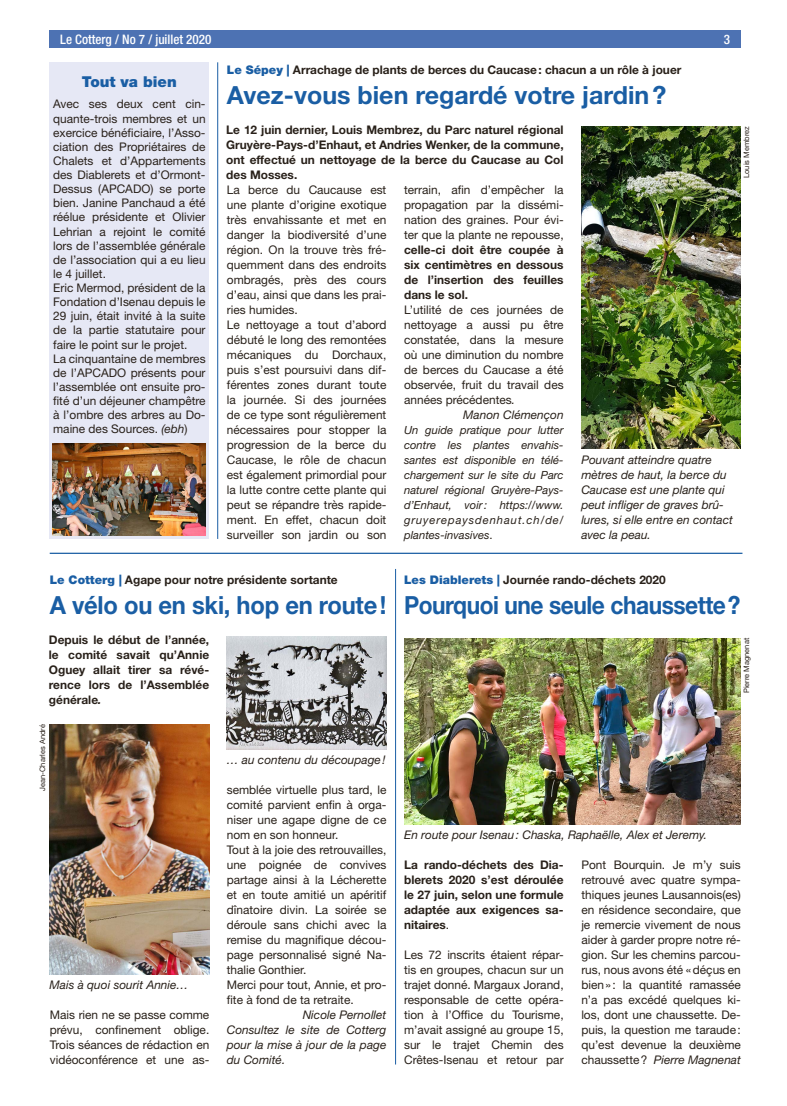
<style>
.page{position:relative;width:787px;height:1106px;background:#fff}
.page>*{position:absolute;margin:0;border:0;box-sizing:border-box;transform-origin:0 0}
.t1{font:700 25px "Helvetica Neue LT Std";letter-spacing:-.01em;color:#1a5ea4}
.t2{font:700 25px "Helvetica Neue LT Std";letter-spacing:-.01em;color:#1a5ea4;scale:.91 1}
.t3{font:700 25px "Helvetica Neue LT Std";letter-spacing:-.01em;color:#1a5ea4;scale:.95 1}
.t4{font:900 15px "Helvetica Neue LT Std";color:#1a5ea4}
.t5{font:500 condensed 13.12px "Helvetica Neue LT Std";color:#fff}
.t6{font:11.88px/15px "Helvetica Neue LT Std";color:#29211a;text-align:justify}
.t7{font:700 11.88px/15px "Helvetica Neue LT Std";color:#29211a;text-align:justify}
.t8{font:italic 11.88px/15px "Helvetica Neue LT Std";color:#29211a}
.t9{font:italic 11.25px/15px "Helvetica Neue LT Std";color:#29211a;text-align:justify}
.t10{font:7.5px "Helvetica Neue LT Std";color:#29211a}
.s1{font-style:italic}
.s2{font-weight:900;color:#1a5ea4}
.s3{font-style:normal}
.s4{font-weight:400}
</style>
<div class="page">
<div style="left:50px;top:30px;width:691px;height:18px;background:#4d72b3"></div>
<img style="left:581px;top:127px;width:160px;height:322px">
<hr style="left:217px;top:62px;width:1px;height:477px;background:#1a5ea4">
<hr style="left:50px;top:552px;width:692px;height:2px;background:#1a5ea4">
<img style="left:404px;top:638px;width:337px;height:186px">
<img style="left:49px;top:724px;width:160px;height:250px">
<hr style="left:395px;top:569px;width:1px;height:495px;background:#1a5ea4">
<div style="left:50px;top:62px;width:159px;height:477px;background:#e6e8f5"></div>
<img style="left:227px;top:637px;width:159px;height:112px">
<img style="left:53px;top:444px;width:152px;height:91px">
<p class="t5" style="left:60px;top:31px;width:153px">Le Cotterg / No 7 / juillet 2020</p>
<p class="t5" style="left:724px;top:31px;width:8px">3</p>
<p class="t4" style="left:82px;top:73px;width:96px">Tout va bien</p>
<p class="t6" style="left:53px;top:97px;width:154px;line-height:14.1px;text-align:left">Avec ses deux cent cin&shy;quante-trois membres et un exercice bénéficiaire, l’Asso&shy;ciation des Propriétaires de<br>Chalets et d’Appartements des Diablerets et d’Ormont-<br>Dessus (APCADO) se porte bien. Janine Panchaud a été réélue présidente et Olivier<br>Lehrian a rejoint le comité lors de l’assemblée générale de l’association qui a eu lieu le 4 juillet.<br>Eric Mermod, président de la<br>Fondation d’Isenau depuis le<br>29 juin, était invité à la suite de la partie statutaire pour faire le point sur le projet.<br>La cinquantaine de membres de l’APCADO présents pour l’assemblée ont ensuite pro&shy;fité d’un déjeuner champêtre à l’ombre des arbres au Do&shy;maine des Sources. <span class="s1">(ebh</span>)</p>
<p class="t7" style="left:227px;top:62px;width:456px"><span class="s2">Le Sépey |</span> Arrachage de plants de berces du Caucase: chacun a un rôle à jouer</p>
<h1 class="t1" style="left:227px;top:79px;width:441px">Avez-vous bien regardé votre jardin?</h1>
<p class="t7" style="left:226px;top:122px;width:339px">Le 12 juin dernier, Louis Membrez, du Parc naturel régional Gruyère-Pays-d’Enhaut, et Andries Wenker, de la commune, ont effectué un nettoyage de la berce du Caucase au Col des Mosses.</p>
<p class="t6" style="left:227px;top:182px;width:161px;text-align:left">La berce du Caucause est une plante d’origine exotique très envahissante et met en danger la biodiversité d’une région. On la trouve très fré&shy;quemment dans des endroits ombragés, près des cours d’eau, ainsi que dans les prai&shy;ries humides.<br>Le nettoyage a tout d’abord débuté le long des remontées mécaniques du Dorchaux, puis s’est poursuivi dans dif&shy;férentes zones durant toute la journée. Si des journées de ce type sont régulièrement nécessaires pour stopper la progression de la berce du<br>Caucase, le rôle de chacun est également primordial pour la lutte contre cette plante qui peut se répandre très rapide&shy;ment. En effet, chacun doit surveiller son jardin ou son</p>
<p class="t6" style="left:404px;top:182px;width:161px">terrain, afin d’empêcher la propagation par la dissémi&shy;nation des graines. Pour évi&shy;ter que la plante ne repousse,</p>
<p class="t7" style="left:404px;top:242px;width:161px">celle-ci doit être coupée à six centimètres en dessous de l’insertion des feuilles dans le sol.</p>
<p class="t6" style="left:404px;top:302px;width:161px">L’utilité de ces journées de</p>
<p class="t6" style="left:404px;top:317px;width:161px">nettoyage a aussi pu être</p>
<p class="t6" style="left:404px;top:332px;width:161px">constatée, dans la mesure</p>
<p class="t6" style="left:404px;top:347px;width:161px">où une diminution du nombre</p>
<p class="t6" style="left:404px;top:362px;width:161px">de berces du Caucase a été</p>
<p class="t6" style="left:404px;top:377px;width:161px">observée, fruit du travail des</p>
<p class="t6" style="left:404px;top:392px;width:112px">années précédentes<span class="s1">.</span></p>
<p class="t8" style="left:463px;top:407px;width:102px">Manon Clémençon</p>
<p class="t9" style="left:404px;top:422px;width:161px">Un guide pratique pour lutter contre les plantes envahis&shy;santes est disponible en télé&shy;chargement sur le site du Parc naturel régional Gruyère-Pays&shy;d’Enhaut, voir: https://www. gruyerepaysdenhaut.ch/de/ plantes-invasives<span class="s3">.</span></p>
<p class="t8" style="left:581px;top:452px;width:153px">Pouvant atteindre quatre mètres de haut, la berce du<br>Caucase est une plante qui peut infliger de graves brû&shy;lures, si elle entre en contact avec la peau.</p>
<p class="t10" style="left:742px;top:178px;width:53px;rotate:-90deg">Louis Membrez</p>
<p class="t7" style="left:50px;top:572px;width:289px"><span class="s2">Le Cotterg |</span> Agape pour notre présidente sortante</p>
<h1 class="t3" style="left:50px;top:589px;width:356px">A vélo ou en ski, hop en route!</h1>
<p class="t7" style="left:49px;top:632px;width:162px">Depuis le début de l’année, le comité savait qu’Annie Oguey allait tirer sa révé&shy;rence lors de l’Assemblée générale<span class="s1">.</span></p>
<p class="t10" style="left:38px;top:791px;width:68px;rotate:-90deg">Jean-Charles André</p>
<p class="t8" style="left:50px;top:977px;width:140px">Mais à quoi sourit Annie…</p>
<p class="t6" style="left:50px;top:1007px;width:161px">Mais rien ne se passe comme prévu, confinement oblige.<br>Trois séances de rédaction en vidéoconférence et une as-</p>
<p class="t8" style="left:227px;top:752px;width:160px">… au contenu du découpage!</p>
<p class="t6" style="left:227px;top:782px;width:161px;text-align:left">semblée virtuelle plus tard, le comité parvient enfin à orga&shy;niser une agape digne de ce nom en son honneur.<br>Tout à la joie des retrouvailles, une poignée de convives partage ainsi à la Lécherette et en toute amitié un apéritif dînatoire divin. La soirée se déroule sans chichi avec la remise du magnifique décou&shy;page personnalisé signé Na&shy;thalie Gonthier.<br>Merci pour tout, Annie, et pro&shy;fite à fond de ta retraite.</p>
<p class="t8" style="left:227px;top:1007px;width:161px;text-align:justify;text-indent:76px">Nicole Pernollet Consultez le site de Cotterg pour la mise à jour de la page du Comité.</p>
<p class="t7" style="left:404px;top:572px;width:263px"><span class="s2">Les Diablerets |</span> Journée rando-déchets 2020</p>
<h1 class="t2" style="left:404px;top:589px;width:371px">Pourquoi une seule chaussette?</h1>
<p class="t10" style="left:742px;top:693px;width:57px;rotate:-90deg">Pierre Magnenat</p>
<p class="t8" style="left:404px;top:827px;width:304px">En route pour Isenau: Chaska, Raphaëlle, Alex et Jeremy.</p>
<p class="t7" style="left:404px;top:857px;width:161px">La rando-déchets des Dia&shy;blerets 2020 s’est déroulée le 27 juin, selon une formule adaptée aux exigences sa&shy;nitaires<span class="s4">.</span></p>
<p class="t6" style="left:404px;top:947px;width:161px">Les 72 inscrits étaient répar&shy;tis en groupes, chacun sur un trajet donné. Margaux Jorand, responsable de cette opéra&shy;tion à l’Office du Tourisme, m’avait assigné au groupe 15, sur le trajet Chemin des Crêtes-Isenau et retour par</p>
<p class="t6" style="left:581px;top:857px;width:161px">Pont Bourquin. Je m’y suis retrouvé avec quatre sympa&shy;thiques jeunes Lausannois(es) en résidence secondaire, que je remercie vivement de nous aider à garder propre notre ré&shy;gion. Sur les chemins parcou&shy;rus, nous avons été «déçus en bien» : la quantité ramassée n’a pas excédé quelques ki&shy;los, dont une chaussette. De&shy;puis, la question me taraude: qu’est devenue la deuxième chaussette? <span class="s1">Pierre Magnenat</span></p>
</div>
